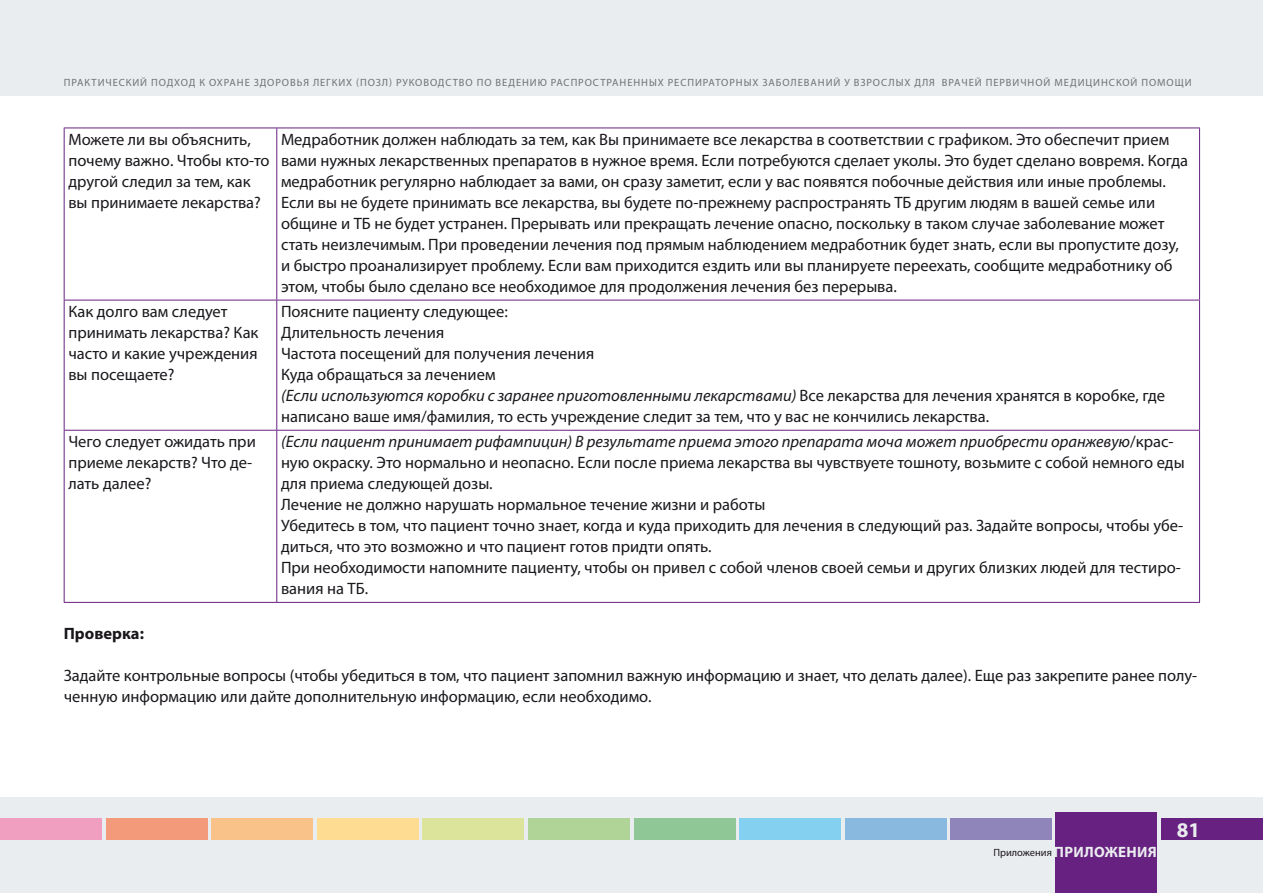
<style>
.page{position:relative;width:1263px;height:893px;background:#eaedef}
.page>*{position:absolute;margin:0;border:0;box-sizing:border-box;transform-origin:0 0}
.t1{font:700 21px "Myriad Pro";color:#eaedef}
.t2{font:16.5px/21px "Myriad Pro";color:#1a171c}
.t3{font:700 16.5px "Myriad Pro";color:#1a171c}
.t4{font:10.5px "Myriad Pro";letter-spacing:.09em;color:#707172}
.t5{font:10.5px "Myriad Pro";color:#1a171c}
.s1{font-style:italic}
.s2{font-weight:700;font-size:15px;color:#eaedef}
</style>
<div class="page">
<div style="left:0;top:96px;width:1263px;height:701px;background:#fff"></div>
<div style="left:0;top:818px;width:102px;height:22px;background:#f19fc1"></div>
<div style="left:106px;top:818px;width:101px;height:22px;background:#f29a79"></div>
<div style="left:1055px;top:812px;width:102px;height:81px;background:#672180"></div>
<div style="left:528px;top:818px;width:102px;height:22px;background:#b0d398"></div>
<div style="left:634px;top:818px;width:102px;height:22px;background:#90c796"></div>
<div style="left:739px;top:818px;width:102px;height:22px;background:#84d0f0"></div>
<div style="left:845px;top:818px;width:102px;height:22px;background:#89b9df"></div>
<div style="left:950px;top:818px;width:102px;height:22px;background:#9085ba"></div>
<div style="left:1161px;top:818px;width:102px;height:22px;background:#672180"></div>
<div style="left:211px;top:818px;width:102px;height:22px;background:#f9c289"></div>
<div style="left:317px;top:818px;width:102px;height:22px;background:#fedd92"></div>
<div style="left:422px;top:818px;width:102px;height:22px;background:#dbe49a"></div>
<hr style="left:64px;top:128px;width:213px;height:1px;background:#672180">
<hr style="left:64px;top:128px;width:1px;height:172px;background:#672180">
<hr style="left:277px;top:128px;width:923px;height:1px;background:#672180">
<hr style="left:276px;top:128px;width:1px;height:172px;background:#672180">
<hr style="left:1199px;top:128px;width:1px;height:172px;background:#672180">
<hr style="left:64px;top:300px;width:213px;height:1px;background:#672180">
<hr style="left:64px;top:300px;width:1px;height:130px;background:#672180">
<hr style="left:277px;top:300px;width:923px;height:1px;background:#672180">
<hr style="left:276px;top:300px;width:1px;height:130px;background:#672180">
<hr style="left:1199px;top:300px;width:1px;height:130px;background:#672180">
<hr style="left:64px;top:430px;width:213px;height:1px;background:#672180">
<hr style="left:64px;top:431px;width:1px;height:171px;background:#672180">
<hr style="left:277px;top:430px;width:923px;height:1px;background:#672180">
<hr style="left:276px;top:431px;width:1px;height:171px;background:#672180">
<hr style="left:1199px;top:431px;width:1px;height:171px;background:#672180">
<hr style="left:64px;top:602px;width:213px;height:1px;background:#672180">
<hr style="left:277px;top:602px;width:923px;height:1px;background:#672180">
<p class="t4" style="left:64px;top:76px;width:312px">Практический подход к охране здоровья легких (ПОЗЛ</p>
<p class="t4" style="left:389px;top:76px;width:804px">) Руководство по ведению распространенных респираторных заболеваний у взрослых для врачей первичной медицинской помощи</p>
<p class="t2" style="left:68px;top:128px;width:203px">Можете ли вы объяснить, почему важно. Чтобы кто-то другой следил за тем, как вы принимаете лекарства?</p>
<p class="t2" style="left:281px;top:128px;width:909px">Медработник должен наблюдать за тем, как Вы принимаете все лекарства в соответствии с графиком. Это обеспечит прием вами нужных лекарственных препаратов в нужное время. Если потребуются сделает уколы. Это будет сделано вовремя. Когда медработник регулярно наблюдает за вами, он сразу заметит, если у вас появятся побочные действия или иные проблемы.<br>Если вы не будете принимать все лекарства, вы будете по-прежнему распространять ТБ другим людям в вашей семье или общине и ТБ не будет устранен. Прерывать или прекращать лечение опасно, поскольку в таком случае заболевание может стать неизлечимым. При проведении лечения под прямым наблюдением медработник будет знать, если вы пропустите дозу, и быстро проанализирует проблему. Если вам приходится ездить или вы планируете переехать, сообщите медработнику об этом, чтобы было сделано все необходимое для продолжения лечения без перерыва.</p>
<p class="t2" style="left:68px;top:300px;width:192px">Как долго вам следует принимать лекарства? Как часто и какие учреждения вы посещаете?</p>
<p class="t2" style="left:281px;top:300px;width:885px">Поясните пациенту следующее:<br>Длительность лечения<br>Частота посещений для получения лечения<br>Куда обращаться за лечением<br><span class="s1">(Если используются коробки с заранее приготовленными лекарствами)</span> Все лекарства для лечения хранятся в коробке, где написано ваше имя/фамилия, то есть учреждение следит за тем, что у вас не кончились лекарства.</p>
<p class="t2" style="left:68px;top:431px;width:189px">Чего следует ожидать при приеме лекарств? Что де&shy;лать далее?</p>
<p class="t2" style="left:281px;top:431px;width:905px"><span class="s1">(Если пациент принимает рифампицин) В результате приема этого препарата моча может приобрести оранжевую</span>/крас&shy;ную окраску. Это нормально и неопасно. Если после приема лекарства вы чувствуете тошноту, возьмите с собой немного еды для приема следующей дозы.<br>Лечение не должно нарушать нормальное течение жизни и работы<br>Убедитесь в том, что пациент точно знает, когда и куда приходить для лечения в следующий раз. Задайте вопросы, чтобы убе&shy;диться, что это возможно и что пациент готов придти опять.<br>При необходимости напомните пациенту, чтобы он привел с собой членов своей семьи и других близких людей для тестиро&shy;вания на ТБ.</p>
<p class="t3" style="left:64px;top:623px;width:82px">Проверка:</p>
<p class="t2" style="left:64px;top:665px;width:1135px">Задайте контрольные вопросы (чтобы убедиться в том, что пациент запомнил важную информацию и знает, что делать далее). Еще раз закрепите ранее полу&shy;ченную информацию или дайте дополнительную информацию, если необходимо.</p>
<p class="t5" style="left:993px;top:846px;width:165px">Приложения <span class="s2">Приложения</span></p>
<p class="t1" style="left:1177px;top:816px;width:25px">81</p>
</div>
